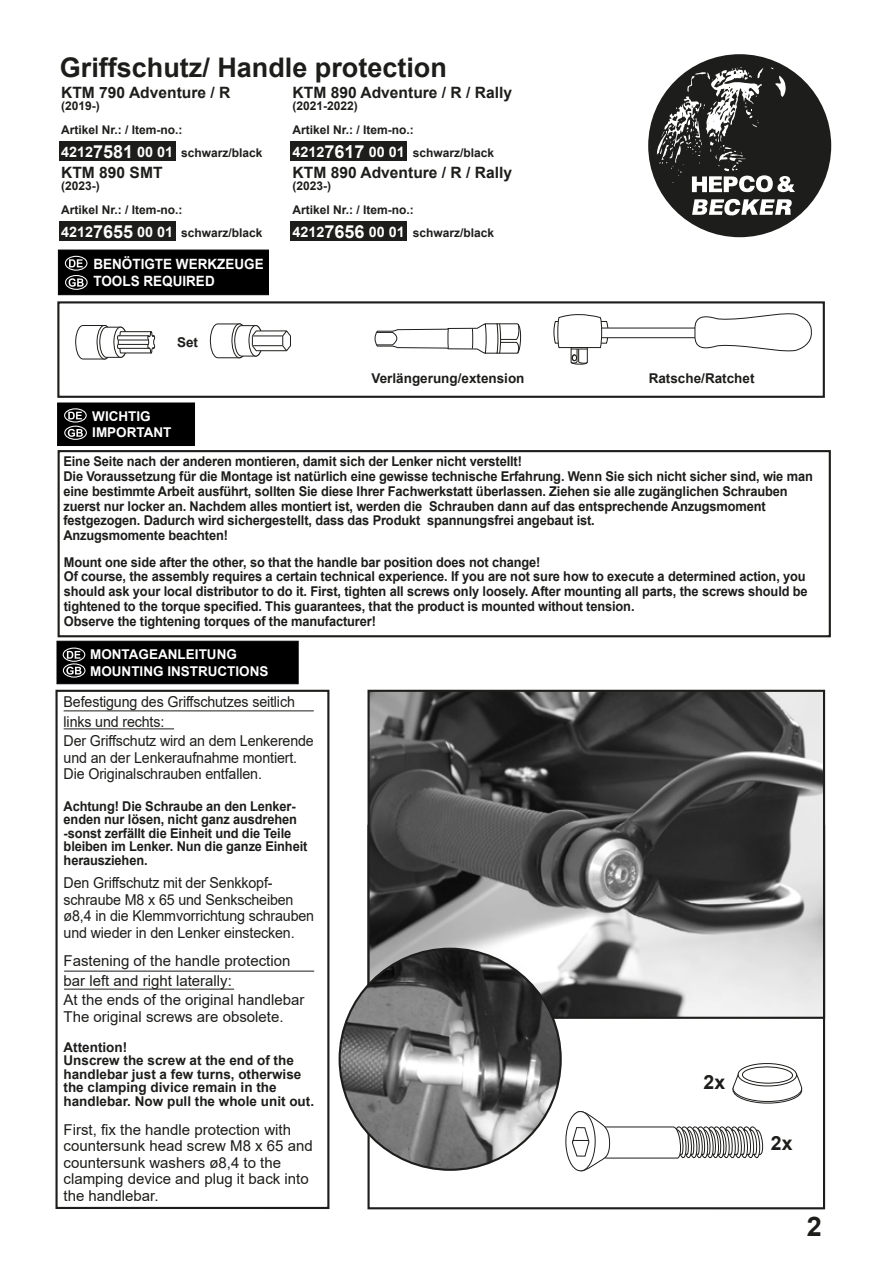
<style>
.page{position:relative;width:893px;height:1263px;background:#fff}
.page>*{position:absolute;margin:0;border:0;box-sizing:border-box;transform-origin:0 0}
.t1{font:700 27px "Arial";color:#1d1d1b}
.t2{font:700 19.5px "Arial";color:#1d1d1b}
.t3{font:700 15.6px "Arial";color:#1d1d1b}
.t4{font:15px/16.5px "Arial";letter-spacing:-.01em;color:#1d1d1b;scale:.95 1}
.t5{font:15px/16.5px "Arial";letter-spacing:-.01em;color:#1d1d1b}
.t6{font:700 14.1px/17px "Arial";color:#fff;scale:.95 1}
.t7{font:700 13.5px/14.7px "Arial";letter-spacing:-.01em;color:#1d1d1b;scale:.95 1}
.t8{font:700 13.5px/13.5px "Arial";letter-spacing:-.01em;color:#1d1d1b}
.t9{font:700 13.5px/16.2px "Arial";color:#fff}
.t10{font:700 12px/23.7px "Arial";color:#1d1d1b}
.s1{font-size:14.4px;color:#fff}
.s2{font-size:18px;color:#fff}
</style>
<div class="page">
<div style="left:648px;top:54px;width:183px;height:183px;background:#1d1d1b;border-radius:50%"></div>
<svg style="left:692px;top:199px;width:100px;height:16px"></svg>
<svg style="left:656px;top:67px;width:139px;height:125px"></svg>
<img style="left:370px;top:693px;width:452px;height:323px">
<div style="left:367px;top:690px;width:458px;height:329px;border:2px solid #1d1d1b"></div>
<div style="left:55px;top:690px;width:274px;height:519px;border:2px solid #1d1d1b"></div>
<img style="left:340px;top:949px;width:221px;height:221px;border-radius:111px">
<svg style="left:565px;top:1063px;width:238px;height:109px"></svg>
<div style="left:57px;top:301px;width:768px;height:97px;border:2px solid #1d1d1b"></div>
<svg style="left:374px;top:323px;width:148px;height:31px"></svg>
<svg style="left:75px;top:325px;width:80px;height:35px"></svg>
<div style="left:597px;top:328px;width:101px;height:10px;border:1px solid #1d1d1b"></div>
<svg style="left:553px;top:314px;width:56px;height:51px"></svg>
<svg style="left:694px;top:313px;width:118px;height:39px"></svg>
<div style="left:59px;top:141px;width:117px;height:20px;background:#1d1d1b"></div>
<div style="left:290px;top:141px;width:117px;height:20px;background:#1d1d1b"></div>
<div style="left:59px;top:222px;width:117px;height:19px;background:#1d1d1b"></div>
<div style="left:290px;top:222px;width:117px;height:19px;background:#1d1d1b"></div>
<hr style="left:64px;top:710px;width:250px;height:1px;background:#1d1d1b">
<hr style="left:64px;top:728px;width:110px;height:1px;background:#1d1d1b">
<hr style="left:64px;top:971px;width:250px;height:1px;background:#1d1d1b">
<hr style="left:64px;top:989px;width:170px;height:1px;background:#1d1d1b">
<div style="left:58px;top:450px;width:773px;height:187px;border:2px solid #1d1d1b"></div>
<div style="left:57px;top:403px;width:138px;height:43px;background:#000"></div>
<svg style="left:68px;top:412px;width:14px;height:7px"></svg>
<div style="left:64px;top:408px;width:23px;height:14px;border:1px solid #fff;border-radius:50%"></div>
<svg style="left:68px;top:429px;width:15px;height:8px"></svg>
<div style="left:64px;top:426px;width:23px;height:14px;border:1px solid #fff;border-radius:50%"></div>
<div style="left:57px;top:641px;width:241px;height:43px;background:#000;border:1px solid #000"></div>
<svg style="left:67px;top:651px;width:14px;height:8px"></svg>
<div style="left:63px;top:647px;width:22px;height:15px;border:1px solid #fff;border-radius:50%"></div>
<svg style="left:66px;top:667px;width:15px;height:8px"></svg>
<div style="left:63px;top:663px;width:22px;height:15px;border:1px solid #fff;border-radius:50%"></div>
<svg style="left:210px;top:323px;width:81px;height:36px"></svg>
<div style="left:58px;top:250px;width:211px;height:45px;background:#000;border:1px solid #000"></div>
<svg style="left:69px;top:259px;width:14px;height:8px"></svg>
<div style="left:65px;top:256px;width:22px;height:15px;border:1px solid #fff;border-radius:50%"></div>
<svg style="left:69px;top:278px;width:15px;height:9px"></svg>
<div style="left:65px;top:275px;width:23px;height:15px;border:1px solid #fff;border-radius:50%"></div>
<h1 class="t1" style="left:60px;top:49px;width:389px">Griffschutz/ Handle protection</h1>
<p class="t3" style="left:61px;top:81px;width:171px">KTM 790 Adventure / R</p>
<p class="t10" style="left:61px;top:94px;width:203px">(2019-)<br>Artikel Nr.: / Item-no.:<br><span class="s1">4212</span><span class="s2">7581</span> <span class="s1">00 01</span> schwarz/black</p>
<p class="t3" style="left:61px;top:162px;width:103px">KTM 890 SMT</p>
<p class="t10" style="left:61px;top:174px;width:203px">(2023-)<br>Artikel Nr.: / Item-no.:<br><span class="s1">4212</span><span class="s2">7655</span> <span class="s1">00 01</span> schwarz/black</p>
<p class="t6" style="left:93px;top:256px;width:181px">BENÖTIGTE WERKZEUGE<br>TOOLS REQUIRED</p>
<p class="t8" style="left:177px;top:336px;width:23px">Set</p>
<p class="t9" style="left:92px;top:409px;width:81px">WICHTIG<br>IMPORTANT</p>
<p class="t3" style="left:293px;top:81px;width:221px">KTM 890 Adventure / R / Rally</p>
<p class="t10" style="left:293px;top:94px;width:203px">(2021-2022)<br>Artikel Nr.: / Item-no.:<br><span class="s1">4212</span><span class="s2">7617</span> <span class="s1">00 01</span> schwarz/black</p>
<p class="t3" style="left:293px;top:162px;width:221px">KTM 890 Adventure / R / Rally</p>
<p class="t10" style="left:293px;top:174px;width:203px">(2023-)<br>Artikel Nr.: / Item-no.:<br><span class="s1">4212</span><span class="s2">7656</span> <span class="s1">00 01</span> schwarz/black</p>
<p class="t8" style="left:371px;top:372px;width:155px">Verlängerung/extension</p>
<p class="t8" style="left:649px;top:372px;width:107px">Ratsche/Ratchet</p>
<p class="t7" style="left:63px;top:454px;width:790px">Eine Seite nach der anderen montieren, damit sich der Lenker nicht verstellt!<br>Die Voraussetzung für die Montage ist natürlich eine gewisse technische Erfahrung. Wenn Sie sich nicht sicher sind, wie man eine bestimmte Arbeit ausführt, sollten Sie diese Ihrer Fachwerkstatt überlassen. Ziehen sie alle zugänglichen Schrauben zuerst nur locker an. Nachdem alles montiert ist, werden die Schrauben dann auf das entsprechende Anzugsmoment festgezogen. Dadurch wird sichergestellt, dass das Produkt spannungsfrei angebaut ist.<br>Anzugsmomente beachten!</p>
<p class="t7" style="left:64px;top:555px;width:785px">Mount one side after the other, so that the handle bar position does not change!<br>Of course, the assembly requires a certain technical experience. If you are not sure how to execute a determined action, you should ask your local distributor to do it. First, tighten all screws only loosely. After mounting all parts, the screws should be tightened to the torque specified. This guarantees, that the product is mounted without tension.<br>Observe the tightening torques of the manufacturer!</p>
<p class="t9" style="left:90px;top:647px;width:180px">MONTAGEANLEITUNG<br>MOUNTING INSTRUCTIONS</p>
<p class="t4" style="left:64px;top:692px;width:265px;line-height:19.5px">Befestigung des Griffschutzes seitlich links und rechts:<br>Der Griffschutz wird an dem Lenkerende</p>
<p class="t4" style="left:64px;top:749px;width:247px">und an der Lenkeraufnahme montiert.<br>Die Originalschrauben entfallen.</p>
<p class="t7" style="left:64px;top:799px;width:258px;line-height:13.5px">Achtung! Die Schraube an den Lenker&shy;enden nur lösen, nicht ganz ausdrehen -sonst zerfällt die Einheit und die Teile bleiben im Lenker. Nun die ganze Einheit herausziehen.</p>
<p class="t4" style="left:64px;top:875px;width:265px">Den Griffschutz mit der Senkkopf&shy;schraube M8 x 65 und Senkscheiben ø8,4 in die Klemmvorrichtung schrauben und wieder in den Lenker einstecken.</p>
<p class="t5" style="left:64px;top:951px;width:242px;line-height:19.5px">Fastening of the handle protection bar left and right laterally:<br>At the ends of the original handlebar</p>
<p class="t5" style="left:64px;top:1008px;width:222px">The original screws are obsolete.</p>
<p class="t8" style="left:64px;top:1040px;width:252px">Attention!<br>Unscrew the screw at the end of the handlebar just a few turns, otherwise the clamping divice remain in the handlebar. Now pull the whole unit out.</p>
<p class="t5" style="left:64px;top:1121px;width:251px">First, fix the handle protection with countersunk head screw M8 x 65 and countersunk washers ø8,4 to the clamping device and plug it back into the handlebar.</p>
<h2 class="t2" style="left:703px;top:1068px;width:23px">2x</h2>
<h2 class="t2" style="left:771px;top:1129px;width:23px">2x</h2>
<h1 class="t1" style="left:807px;top:1207px;width:17px">2</h1>
</div>
